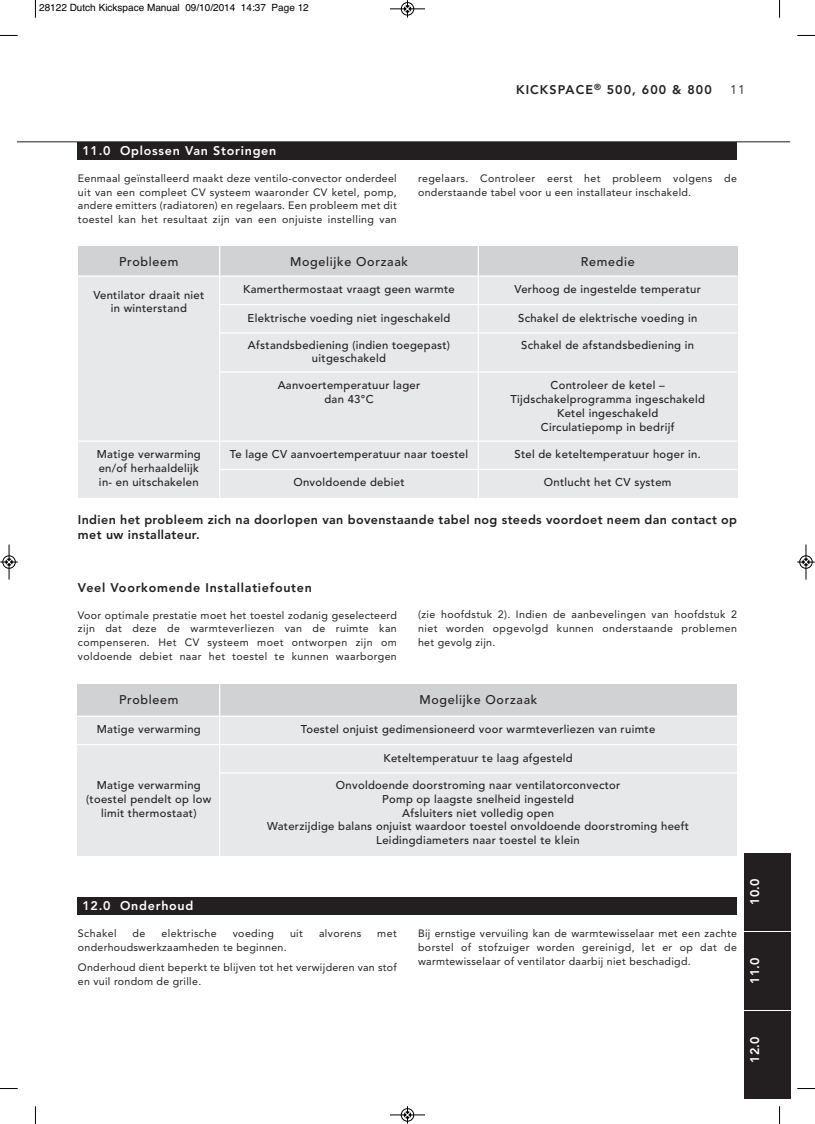
<style>
.page{position:relative;width:815px;height:1124px;background:#fff}
.page>*{position:absolute;margin:0;border:0;box-sizing:border-box;transform-origin:0 0}
.t1{font:800 12.5px/15px "Avenir";letter-spacing:.03em;color:#231f20}
.t2{font:500 12.5px "Avenir";letter-spacing:.055em;color:#231f20}
.t3{font:800 12.5px "Avenir";letter-spacing:.06em;color:#fff}
.t4{font:800 12.5px "Avenir";letter-spacing:.06em;color:#231f20}
.t5{font:800 12.5px "Avenir";letter-spacing:.09em;color:#231f20}
.t6{font:12.5px "Avenir";color:#231f20}
.t7{font:500 11.25px/13.8px "Avenir";letter-spacing:.025em;color:#231f20;text-align:center}
.t8{font:10.62px/13.8px "Avenir";letter-spacing:.03em;color:#231f20;text-align:justify}
.t9{font:10px "Helvetica";color:#000}
</style>
<div class="page">
<hr style="left:18px;top:141px;width:772px;height:1px;background:#231f20">
<div style="left:78px;top:897px;width:659px;height:17px;background:#231f20"></div>
<div style="left:744px;top:932px;width:46px;height:77px;background:#231f20"></div>
<div style="left:744px;top:1011px;width:46px;height:87px;background:#231f20"></div>
<div style="left:78px;top:142px;width:659px;height:17px;background:#231f20"></div>
<div style="left:78px;top:246px;width:659px;height:252px;background:#e7e8e9"></div>
<div style="left:78px;top:246px;width:659px;height:30px;background:#d1d2d4"></div>
<hr style="left:219px;top:241px;width:1px;height:262px;background:#fff">
<hr style="left:478px;top:238px;width:1px;height:266px;background:#fff">
<hr style="left:75px;top:275px;width:662px;height:2px;background:#fff">
<hr style="left:220px;top:304px;width:517px;height:1px;background:#fff">
<hr style="left:220px;top:332px;width:517px;height:1px;background:#fff">
<hr style="left:220px;top:371px;width:517px;height:1px;background:#fff">
<div style="left:78px;top:684px;width:659px;height:171px;background:#e7e8e9"></div>
<div style="left:78px;top:684px;width:659px;height:32px;background:#d1d2d4"></div>
<hr style="left:219px;top:679px;width:1px;height:182px;background:#fff">
<hr style="left:74px;top:715px;width:663px;height:1px;background:#fff">
<hr style="left:74px;top:743px;width:663px;height:2px;background:#fff">
<hr style="left:220px;top:772px;width:517px;height:1px;background:#fff">
<hr style="left:75px;top:440px;width:662px;height:1px;background:#fff">
<hr style="left:220px;top:469px;width:517px;height:1px;background:#fff">
<div style="left:744px;top:853px;width:46px;height:77px;background:#231f20"></div>
<svg style="left:35px;top:0;width:1px;height:18px"></svg>
<svg style="left:0;top:35px;width:18px;height:1px"></svg>
<svg style="left:779px;top:0;width:1px;height:18px"></svg>
<svg style="left:797px;top:35px;width:18px;height:1px"></svg>
<svg style="left:35px;top:1106px;width:1px;height:17px"></svg>
<svg style="left:0;top:1088px;width:18px;height:1px"></svg>
<svg style="left:779px;top:1106px;width:1px;height:17px"></svg>
<svg style="left:797px;top:1088px;width:18px;height:1px"></svg>
<div style="left:401px;top:2px;width:13px;height:14px;border:1px solid #fff;border-radius:50%"></div>
<hr style="left:390px;top:9px;width:35px;height:1px;background:#000">
<div style="left:401px;top:2px;width:13px;height:13px;border:1px solid #000;border-radius:50%"></div>
<svg style="left:404px;top:0;width:7px;height:18px"></svg>
<hr style="left:390px;top:1114px;width:35px;height:1px;background:#000">
<div style="left:401px;top:1108px;width:13px;height:13px;border:1px solid #000;border-radius:50%"></div>
<svg style="left:404px;top:1106px;width:7px;height:17px"></svg>
<div style="left:2px;top:555px;width:14px;height:13px;border:1px solid #fff;border-radius:50%"></div>
<hr style="left:9px;top:544px;width:1px;height:35px;background:#000">
<div style="left:3px;top:555px;width:12px;height:13px;border:1px solid #000;border-radius:50%"></div>
<svg style="left:0;top:558px;width:18px;height:7px"></svg>
<div style="left:799px;top:555px;width:14px;height:13px;border:1px solid #fff;border-radius:50%"></div>
<hr style="left:806px;top:544px;width:1px;height:35px;background:#000">
<div style="left:800px;top:555px;width:12px;height:13px;border:1px solid #000;border-radius:50%"></div>
<svg style="left:797px;top:558px;width:18px;height:7px"></svg>
<p class="t9" style="left:39px;top:2px;width:271px">28122 Dutch Kickspace Manual 09/10/2014 14:37 Page 12</p>
<p class="t5" style="left:516px;top:84px;width:197px">KICKSPACE<sup>®</sup> 500, 600 &amp; 800</p>
<p class="t6" style="left:730px;top:84px;width:16px">11</p>
<p class="t3" style="left:82px;top:145px;width:195px">11.0 Oplossen Van Storingen</p>
<p class="t8" style="left:78px;top:172px;width:320px">Eenmaal geïnstalleerd maakt deze ventilo-convector onderdeel uit van een compleet CV systeem waaronder CV ketel, pomp, andere emitters (radiatoren) en regelaars. Een probleem met dit toestel kan het resultaat zijn van een onjuiste instelling van</p>
<p class="t8" style="left:418px;top:172px;width:320px">regelaars. Controleer eerst het probleem volgens de onderstaande tabel voor u een installateur inschakeld.</p>
<p class="t2" style="left:119px;top:256px;width:61px">Probleem</p>
<p class="t2" style="left:581px;top:256px;width:55px">Remedie</p>
<p class="t7" style="left:515px;top:283px;width:188px">Verhoog de ingestelde temperatur</p>
<p class="t7" style="left:518px;top:312px;width:181px">Schakel de elektrische voeding in</p>
<p class="t7" style="left:521px;top:339px;width:174px">Schakel de afstandsbediening in</p>
<p class="t7" style="left:510px;top:379px;width:196px">Controleer de ketel –<br>Tijdschakelprogramma ingeschakeld<br>Ketel ingeschakeld<br>Circulatiepomp in bedrijf</p>
<p class="t7" style="left:514px;top:448px;width:188px">Stel de keteltemperatuur hoger in.</p>
<p class="t7" style="left:544px;top:476px;width:129px">Ontlucht het CV system</p>
<p class="t2" style="left:290px;top:256px;width:119px">Mogelijke Oorzaak</p>
<p class="t7" style="left:243px;top:283px;width:213px">Kamerthermostaat vraagt geen warmte</p>
<p class="t7" style="left:248px;top:312px;width:204px">Elektrische voeding niet ingeschakeld</p>
<p class="t7" style="left:248px;top:339px;width:204px;line-height:13.1px">Afstandsbediening (indien toegepast) uitgeschakeld</p>
<p class="t7" style="left:278px;top:379px;width:144px">Aanvoertemperatuur lager dan 43°C</p>
<p class="t7" style="left:93px;top:288px;width:112px">Ventilator draait niet in winterstand</p>
<p class="t7" style="left:230px;top:448px;width:240px">Te lage CV aanvoertemperatuur naar toestel</p>
<p class="t7" style="left:293px;top:476px;width:113px">Onvoldoende debiet</p>
<p class="t7" style="left:97px;top:448px;width:106px;text-align:left">Matige verwarming en/of herhaaldelijk in- en uitschakelen</p>
<p class="t1" style="left:78px;top:513px;width:661px">Indien het probleem zich na doorlopen van bovenstaande tabel nog steeds voordoet neem dan contact op met uw installateur.</p>
<p class="t4" style="left:78px;top:583px;width:236px">Veel Voorkomende Installatiefouten</p>
<p class="t8" style="left:78px;top:608px;width:320px">Voor optimale prestatie moet het toestel zodanig geselecteerd zijn dat deze de warmteverliezen van de ruimte kan compenseren. Het CV systeem moet ontworpen zijn om voldoende debiet naar het toestel te kunnen waarborgen</p>
<p class="t8" style="left:418px;top:608px;width:320px">(zie hoofdstuk 2). Indien de aanbevelingen van hoofdstuk 2 niet worden opgevolgd kunnen onderstaande problemen het gevolg zijn.</p>
<p class="t2" style="left:119px;top:694px;width:61px">Probleem</p>
<p class="t2" style="left:419px;top:694px;width:119px">Mogelijke Oorzaak</p>
<p class="t7" style="left:97px;top:723px;width:106px">Matige verwarming</p>
<p class="t7" style="left:301px;top:723px;width:356px">Toestel onjuist gedimensioneerd voor warmteverliezen van ruimte</p>
<p class="t7" style="left:383px;top:751px;width:191px">Keteltemperatuur te laag afgesteld</p>
<p class="t7" style="left:267px;top:779px;width:423px">Onvoldoende doorstroming naar ventilatorconvector<br>Pomp op laagste snelheid ingesteld<br>Afsluiters niet volledig open<br>Waterzijdige balans onjuist waardoor toestel onvoldoende doorstroming heeft Leidingdiameters naar toestel te klein</p>
<p class="t7" style="left:86px;top:779px;width:127px">Matige verwarming (toestel pendelt op low limit thermostaat)</p>
<p class="t3" style="left:82px;top:900px;width:112px">12.0 Onderhoud</p>
<p class="t8" style="left:78px;top:927px;width:40px">Schakel</p>
<p class="t8" style="left:133px;top:927px;width:14px">de</p>
<p class="t8" style="left:161px;top:927px;width:57px">elektrische</p>
<p class="t8" style="left:233px;top:927px;width:43px">voeding</p>
<p class="t8" style="left:290px;top:927px;width:15px">uit</p>
<p class="t8" style="left:319px;top:927px;width:44px">alvorens</p>
<p class="t8" style="left:377px;top:927px;width:21px">met</p>
<p class="t8" style="left:78px;top:937px;width:320px;line-height:20px">onderhoudswerkzaamheden te beginnen.<br>Onderhoud dient beperkt te blijven tot het verwijderen van stof</p>
<p class="t8" style="left:78px;top:974px;width:125px">en vuil rondom de grille.</p>
<p class="t8" style="left:418px;top:927px;width:320px">Bij ernstige vervuiling kan de warmtewisselaar met een zachte borstel of stofzuiger worden gereinigd, let er op dat de warmtewisselaar of ventilator daarbij niet beschadigd.</p>
<p class="t3" style="left:750px;top:904px;width:27px;rotate:-90deg">10.0</p>
<p class="t3" style="left:750px;top:983px;width:27px;rotate:-90deg">11.0</p>
<p class="t3" style="left:750px;top:1062px;width:27px;rotate:-90deg">12.0</p>
</div>
